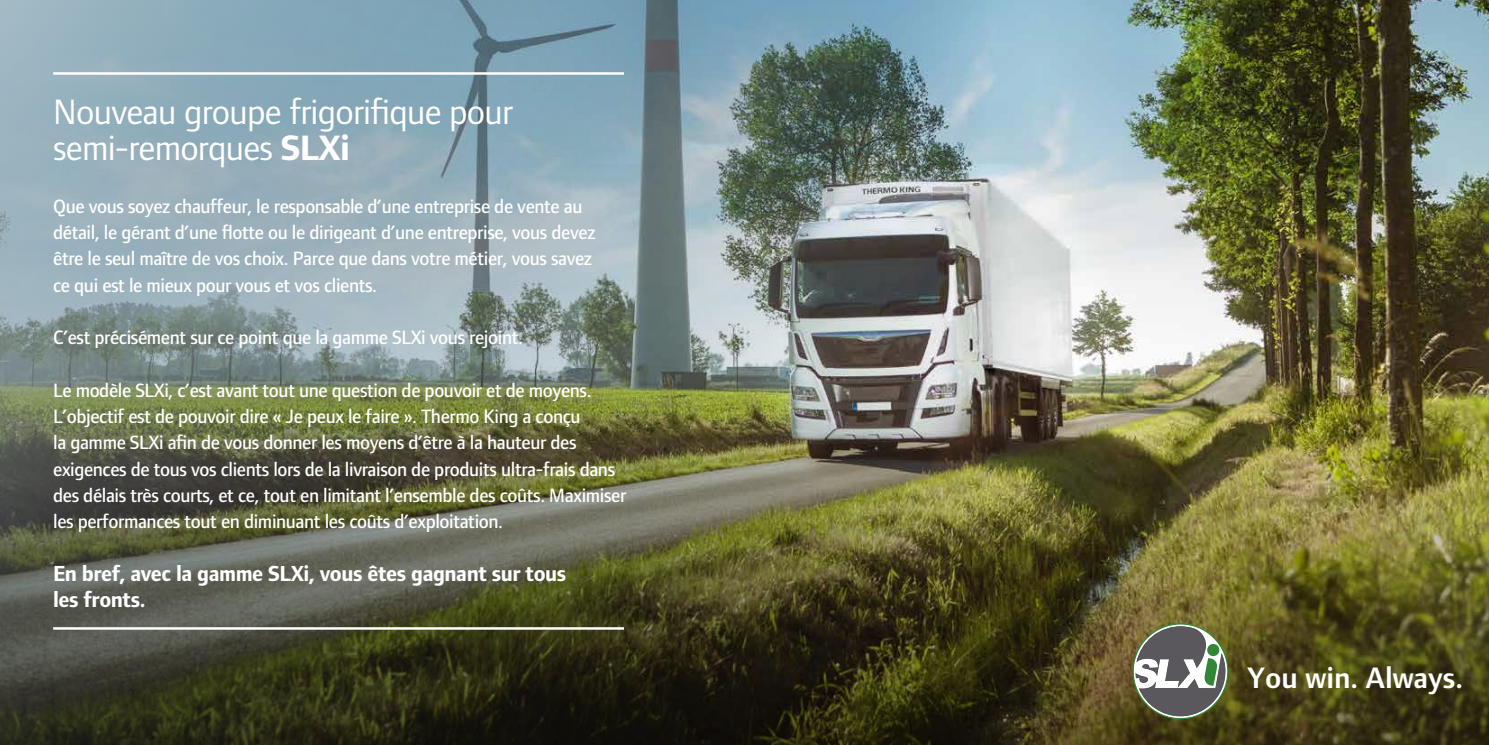
<style>
.page{position:relative;width:1489px;height:745px;background:#fff}
.page>*{position:absolute;margin:0;border:0;box-sizing:border-box;transform-origin:0 0}
.t1{font:36.5px/36.5px "Foundry Form Sans Blonde";letter-spacing:-.02em;color:#fff}
.t2{font:600 30.62px "Foundry Form Sans Blonde";color:#fff}
.t3{font:700 22.5px/26.2px "Foundry Form Sans Blonde";letter-spacing:-.02em;color:#fff}
.t4{font:500 20px/26.2px "Foundry Form Sans Blonde";letter-spacing:-.02em;color:#fff}
.s1{font-weight:700}
</style>
<div class="page">
<img style="left:985px;top:0;width:503px;height:383px">
<img style="left:985px;top:383px;width:503px;height:361px">
<img style="left:0;top:0;width:985px;height:744px">
<hr style="left:53px;top:72px;width:571px;height:3px;background:#fff">
<hr style="left:53px;top:626px;width:571px;height:3px;background:#fff">
<svg style="left:1133px;top:623px;width:94px;height:95px"></svg>
<div style="left:1207px;top:643px;width:12px;height:12px;background:#328734;border-radius:50%"></div>
<h1 class="t1" style="left:53px;top:93px;width:461px">Nouveau groupe frigorifique pour semi-remorques <span class="s1">SLXi</span></h1>
<p class="t4" style="left:53px;top:193px;width:544px">Que vous soyez chauffeur, le responsable d’une entreprise de vente au détail, le gérant d’une flotte ou le dirigeant d’une entreprise, vous devez être le seul maître de vos choix. Parce que dans votre métier, vous savez ce qui est le mieux pour vous et vos clients.</p>
<p class="t4" style="left:53px;top:324px;width:471px">C’est précisément sur ce point que la gamme SLXi vous rejoint.</p>
<p class="t4" style="left:53px;top:376px;width:574px">Le modèle SLXi, c’est avant tout une question de pouvoir et de moyens.<br>L’objectif est de pouvoir dire « Je peux le faire ». Thermo King a conçu<br>la gamme SLXi afin de vous donner les moyens d’être à la hauteur des exigences de tous vos clients lors de la livraison de produits ultra-frais dans des délais très courts, et ce, tout en limitant l’ensemble des coûts. Maximiser les performances tout en diminuant les coûts d’exploitation.</p>
<p class="t3" style="left:53px;top:559px;width:514px">En bref, avec la gamme SLXi, vous êtes gagnant sur tous les fronts.</p>
<h2 class="t2" style="left:1246px;top:660px;width:217px">You win. Always.</h2>
</div>
